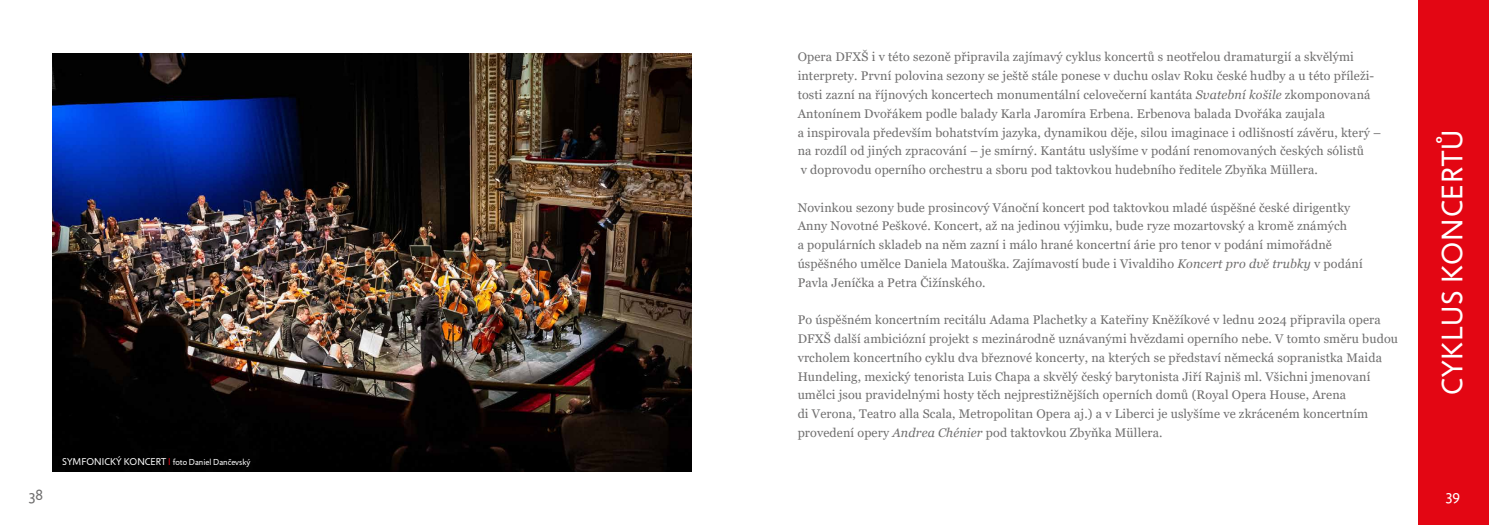
<style>
.page{position:relative;width:1489px;height:525px;background:#fff}
.page>*{position:absolute;margin:0;border:0;box-sizing:border-box;transform-origin:0 0}
.t1{font:30px "Jigsaw";letter-spacing:.03em;color:#fff}
.t2{font:15px "Jigsaw";color:#706f6f}
.t3{font:15px "Jigsaw";color:#fff}
.t4{font:12.5px/18.8px "Georgia";letter-spacing:.01em;color:#706f6f}
.t5{font:8.75px "Jigsaw";color:#fff}
.s1{font-size:10px}
.s2{font-size:10px;color:#e30613}
.s3{font-style:italic}
</style>
<div class="page">
<div style="left:1417px;top:0;width:71px;height:524px;background:#e30613"></div>
<img style="left:52px;top:53px;width:639px;height:418px">
<p class="t2" style="left:29px;top:486px;width:16px">38</p>
<p class="t5" style="left:62px;top:457px;width:190px"><span class="s1">SYMFONICKÝ KONCERT</span> <span class="s2">I</span> foto Daniel Dančevský</p>
<p class="t4" style="left:797px;top:48px;width:585px">Opera DFXŠ i v této sezoně připravila zajímavý cyklus koncertů s neotřelou dramaturgií a skvělými interprety. První polovina sezony se ještě stále ponese v duchu oslav Roku české hudby a u této příleži&shy;tosti zazní na říjnových koncertech monumentální celovečerní kantáta <span class="s3">Svatební košile</span> zkomponovaná Antonínem Dvořákem podle balady Karla Jaromíra Erbena. Erbenova balada Dvořáka zaujala<br>a inspirovala především bohatstvím jazyka, dynamikou děje, silou imaginace i odlišností závěru, který – na rozdíl od jiných zpracování – je smírný. Kantátu uslyšíme v podání renomovaných českých sólistů<br>v doprovodu operního orchestru a sboru pod taktovkou hudebního ředitele Zbyňka Müllera.</p>
<p class="t4" style="left:797px;top:198px;width:566px">Novinkou sezony bude prosincový Vánoční koncert pod taktovkou mladé úspěšné české dirigentky Anny Novotné Peškové. Koncert, až na jedinou výjimku, bude ryze mozartovský a kromě známých<br>a populárních skladeb na něm zazní i málo hrané koncertní árie pro tenor v podání mimořádně úspěšného umělce Daniela Matouška. Zajímavostí bude i Vivaldiho <span class="s3">Koncert pro dvě trubky</span> v podání Pavla Jeníčka a Petra Čižínského.</p>
<p class="t4" style="left:797px;top:310px;width:602px">Po úspěšném koncertním recitálu Adama Plachetky a Kateřiny Kněžíkové v lednu 2024 připravila opera DFXŠ další ambiciózní projekt s mezinárodně uznávanými hvězdami operního nebe. V tomto směru budou vrcholem koncertního cyklu dva březnové koncerty, na kterých se představí německá sopranistka Maida Hundeling, mexický tenorista Luis Chapa a skvělý český barytonista Jiří Rajniš ml. Všichni jmenovaní umělci jsou pravidelnými hosty těch nejprestižnějších operních domů (Royal Opera House, Arena<br>di Verona, Teatro alla Scala, Metropolitan Opera aj.) a v Liberci je uslyšíme ve zkráceném koncertním provedení opery <span class="s3">Andrea Chénier</span> pod taktovkou Zbyňka Müllera.</p>
<h1 class="t1" style="left:1434px;top:394px;width:266px;rotate:-90deg">CYKLUS KONCERTŮ</h1>
<p class="t3" style="left:1445px;top:486px;width:16px">39</p>
</div>
